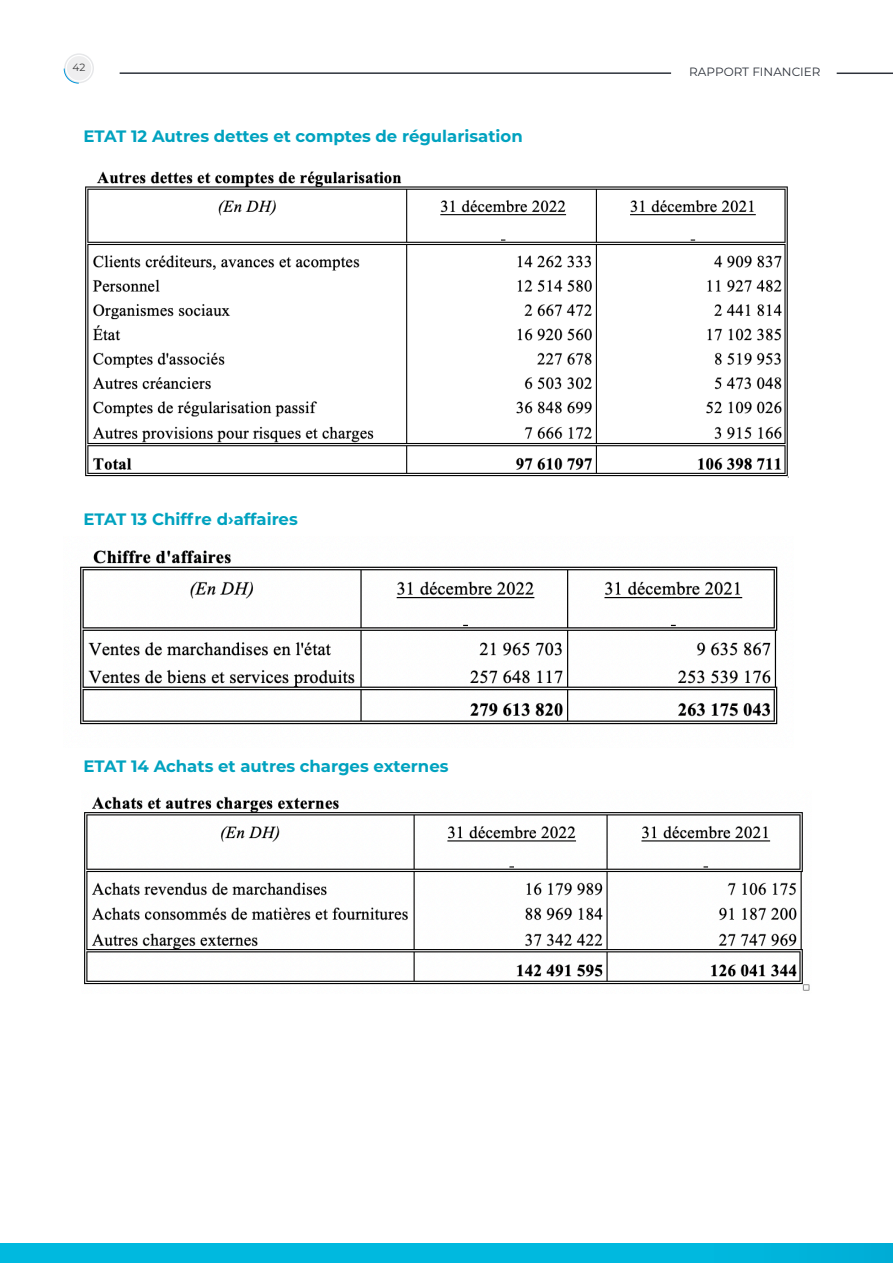
<style>
.page{position:relative;width:893px;height:1263px;background:#fff}
.page>*{position:absolute;margin:0;border:0;box-sizing:border-box;transform-origin:0 0}
.t1{font:700 16.5px "Montserrat";color:#00a2bf}
.t2{font:12px "Montserrat";color:#2d323b}
.t3{font:10.5px "Montserrat";color:#3e3e3f}
</style>
<div class="page">
<div style="left:0;top:1244px;width:893px;height:19px;background:#00b9df"></div>
<img style="left:85px;top:171px;width:703px;height:306px">
<img style="left:80px;top:550px;width:698px;height:175px">
<img style="left:84px;top:796px;width:726px;height:195px">
<hr style="left:120px;top:72px;width:551px;height:2px;background:#2d323b">
<hr style="left:837px;top:73px;width:56px;height:1px;background:#2d323b">
<div style="left:64px;top:53px;width:30px;height:30px;border:1px solid #e6e7e9;border-radius:50%"></div>
<div style="left:67px;top:56px;width:24px;height:25px;background:#eeeeef;border-radius:50%"></div>
<svg style="left:63px;top:68px;width:16px;height:16px"></svg>
<p class="t3" style="left:73px;top:61px;width:14px">42</p>
<p class="t1" style="left:84px;top:124px;width:441px">ETAT 12 Autres dettes et comptes de régularisation</p>
<p class="t1" style="left:84px;top:507px;width:216px">ETAT 13 Chiffre d›affaires</p>
<p class="t1" style="left:84px;top:754px;width:366px">ETAT 14 Achats et autres charges externes</p>
<p class="t2" style="left:689px;top:63px;width:133px">RAPPORT FINANCIER</p>
</div>
